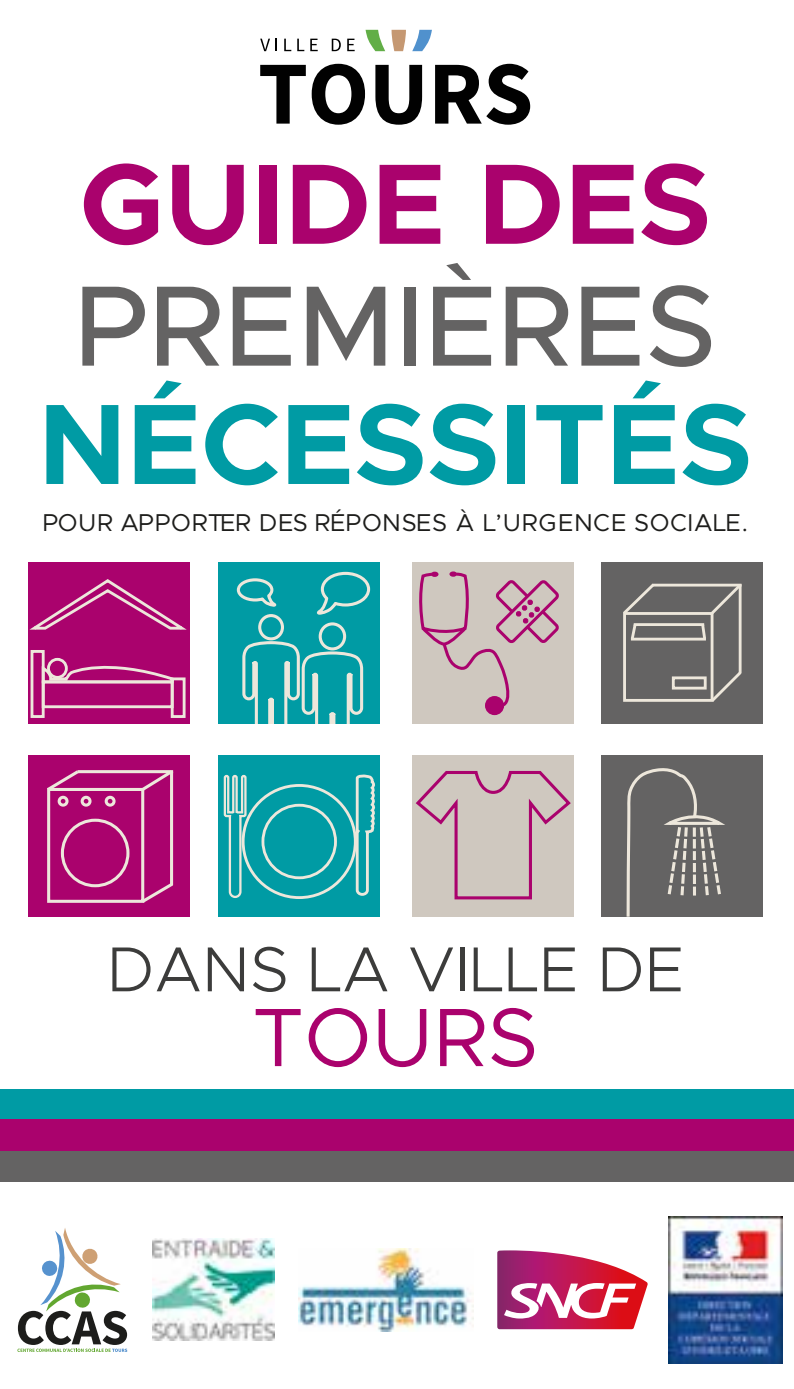
<style>
.page{position:relative;width:794px;height:1389px;background:#fff}
.page>*{position:absolute;margin:0;border:0;box-sizing:border-box;transform-origin:0 0}
.t1{font:700 114.8px "Metropolis";color:#009ba4}
.t2{font:500 114.8px "Metropolis";color:#646363}
.t3{font:700 114.8px "Metropolis";color:#aa026d}
.t4{font:83.3px "Metropolis";color:#aa026d}
.t5{font:300 63.7px "Metropolis";color:#3c3c3b}
.t6{font:24.5px "Metropolis";letter-spacing:.03em;color:#1d1d1b}
</style>
<div class="page">
<div style="left:219px;top:562px;width:161px;height:161px;background:#009ba4"></div>
<svg style="left:236px;top:578px;width:41px;height:29px"></svg>
<svg style="left:316px;top:571px;width:55px;height:44px"></svg>
<div style="left:258px;top:614px;width:26px;height:26px;border:3px solid #ede7db;border-radius:50%"></div>
<div style="left:319px;top:622px;width:27px;height:28px;border:3px solid #ede7db;border-radius:50%"></div>
<svg style="left:242px;top:640px;width:122px;height:83px"></svg>
<div style="left:219px;top:756px;width:161px;height:161px;background:#009ba4"></div>
<svg style="left:223px;top:774px;width:25px;height:124px"></svg>
<svg style="left:354px;top:775px;width:21px;height:121px"></svg>
<div style="left:242px;top:784px;width:115px;height:115px;border:3px solid #ede7db;border-radius:50%"></div>
<div style="left:261px;top:804px;width:76px;height:75px;border:3px solid #ede7db;border-radius:50%"></div>
<div style="left:601px;top:562px;width:161px;height:161px;background:#646363"></div>
<div style="left:623px;top:612px;width:90px;height:90px;background:#646363;border:3px solid #ede7db"></div>
<svg style="left:708px;top:669px;width:34px;height:33px"></svg>
<hr style="left:652px;top:584px;width:89px;height:3px;background:#ede7db">
<hr style="left:738px;top:584px;width:3px;height:89px;background:#ede7db">
<svg style="left:623px;top:583px;width:34px;height:59px"></svg>
<svg style="left:699px;top:583px;width:43px;height:59px"></svg>
<hr style="left:633px;top:623px;width:71px;height:3px;background:#ede7db">
<hr style="left:631px;top:638px;width:75px;height:3px;background:#ede7db">
<div style="left:672px;top:676px;width:34px;height:14px;border:3px solid #ede7db"></div>
<div style="left:601px;top:756px;width:161px;height:161px;background:#646363"></div>
<svg style="left:626px;top:768px;width:99px;height:149px"></svg>
<div style="left:28px;top:562px;width:161px;height:161px;background:#aa026d"></div>
<div style="left:31px;top:650px;width:14px;height:68px;border:3px solid #ede7db"></div>
<div style="left:171px;top:677px;width:14px;height:41px;border:3px solid #ede7db"></div>
<div style="left:42px;top:680px;width:132px;height:28px;border:3px solid #ede7db"></div>
<svg style="left:41px;top:658px;width:134px;height:27px"></svg>
<svg style="left:30px;top:577px;width:160px;height:55px"></svg>
<div style="left:28px;top:756px;width:161px;height:161px;background:#aa026d"></div>
<div style="left:47px;top:788px;width:97px;height:115px;border:3px solid #ede7db"></div>
<svg style="left:138px;top:770px;width:36px;height:24px"></svg>
<svg style="left:47px;top:770px;width:35px;height:24px"></svg>
<svg style="left:139px;top:880px;width:35px;height:23px"></svg>
<hr style="left:77px;top:770px;width:96px;height:3px;background:#ede7db">
<hr style="left:170px;top:772px;width:3px;height:113px;background:#ede7db">
<div style="left:61px;top:819px;width:68px;height:68px;border:3px solid #ede7db;border-radius:50%"></div>
<div style="left:58px;top:796px;width:11px;height:11px;border:3px solid #ede7db;border-radius:50%"></div>
<div style="left:81px;top:796px;width:11px;height:11px;border:3px solid #ede7db;border-radius:50%"></div>
<div style="left:105px;top:796px;width:11px;height:11px;border:3px solid #ede7db;border-radius:50%"></div>
<div style="left:412px;top:562px;width:162px;height:161px;background:#cfc8bf"></div>
<div style="left:486px;top:698px;width:16px;height:16px;background:#aa026d;border-radius:50%"></div>
<div style="left:485px;top:696px;width:19px;height:19px;border:3px solid #aa026d;border-radius:50%"></div>
<svg style="left:419px;top:571px;width:140px;height:138px"></svg>
<div style="left:412px;top:756px;width:162px;height:161px;background:#cfc8bf"></div>
<svg style="left:415px;top:771px;width:156px;height:129px"></svg>
<div style="left:0;top:1089px;width:794px;height:31px;background:#009ba4"></div>
<div style="left:0;top:1150px;width:794px;height:31px;background:#646363"></div>
<div style="left:0;top:1119px;width:794px;height:32px;background:#aa026d"></div>
<img style="left:669px;top:1217px;width:114px;height:146px">
<svg style="left:497px;top:1250px;width:151px;height:79px"></svg>
<img style="left:152px;top:1239px;width:122px;height:102px">
<img style="left:299px;top:1248px;width:175px;height:84px">
<svg style="left:17px;top:1228px;width:110px;height:124px"></svg>
<svg style="left:41px;top:1260px;width:17px;height:17px"></svg>
<svg style="left:260px;top:65px;width:46px;height:59px"></svg>
<svg style="left:312px;top:64px;width:53px;height:61px"></svg>
<svg style="left:375px;top:65px;width:47px;height:60px"></svg>
<svg style="left:435px;top:64px;width:95px;height:61px"></svg>
<svg style="left:260px;top:39px;width:17px;height:12px"></svg>
<svg style="left:284px;top:39px;width:7px;height:12px"></svg>
<svg style="left:297px;top:39px;width:7px;height:12px"></svg>
<svg style="left:310px;top:39px;width:8px;height:12px"></svg>
<svg style="left:332px;top:39px;width:9px;height:12px"></svg>
<svg style="left:347px;top:39px;width:8px;height:12px"></svg>
<svg style="left:412px;top:30px;width:20px;height:21px"></svg>
<svg style="left:365px;top:30px;width:20px;height:21px"></svg>
<svg style="left:391px;top:30px;width:15px;height:21px"></svg>
<h1 class="t3" style="left:79px;top:132px;width:633px">GUIDE DES</h1>
<h1 class="t2" style="left:74px;top:254px;width:644px">PREMIÈRES</h1>
<h1 class="t1" style="left:38px;top:372px;width:716px">NÉCESSITÉS</h1>
<p class="t6" style="left:43px;top:508px;width:707px">POUR APPORTER DES RÉPONSES À L’URGENCE SOCIALE.</p>
<h3 class="t5" style="left:106px;top:930px;width:579px">DANS LA VILLE DE</h3>
<h2 class="t4" style="left:252px;top:986px;width:288px">TOURS</h2>
</div>
